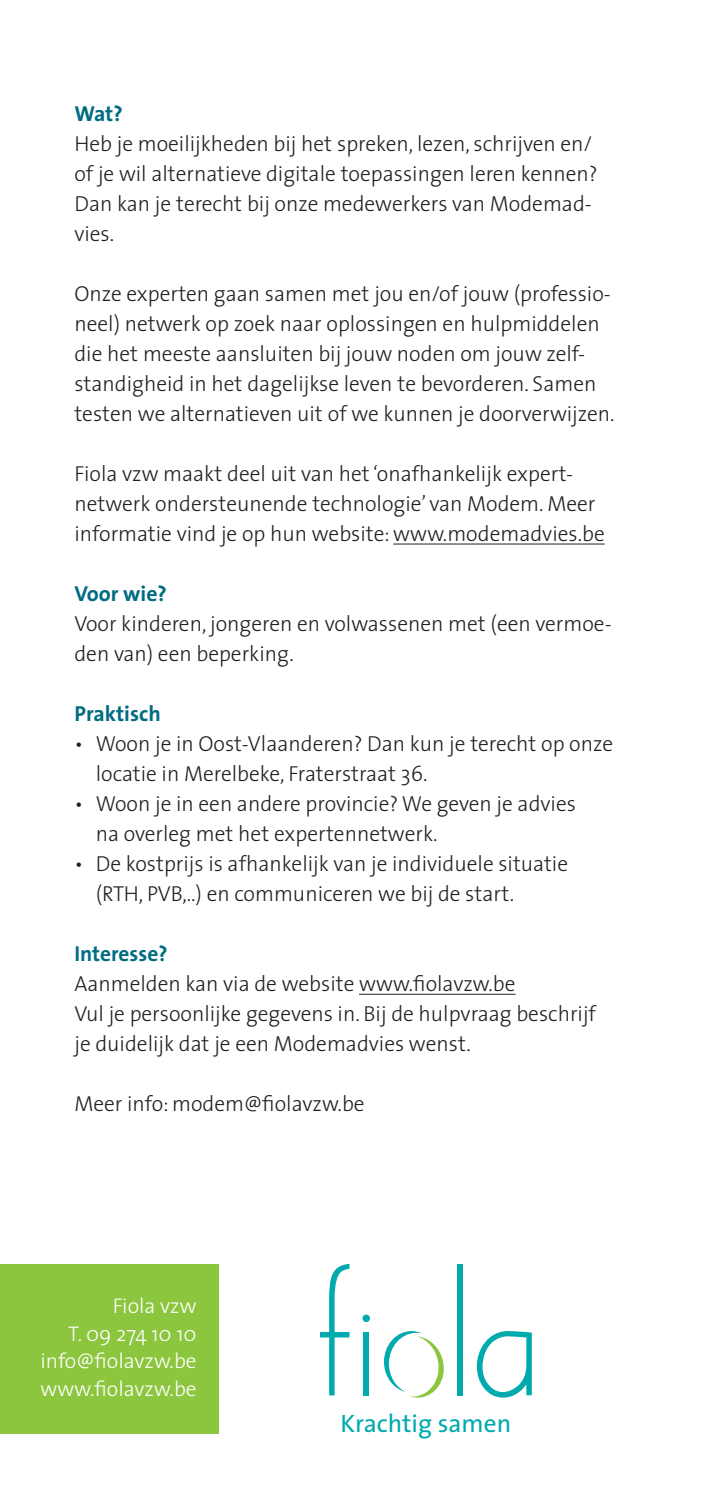
<style>
.page{position:relative;width:702px;height:1489px;background:#fff}
.page>*{position:absolute;margin:0;border:0;box-sizing:border-box;transform-origin:0 0}
.t1{font:25.25px "The Sans";color:#00aaad}
.t2{font:300 21.75px/30px "The Sans";color:#231f20}
.t3{font:700 21.75px "The Sans";color:#006c82}
.Body-01{font:300 21.25px/27.5px "The Sans";color:#fff;text-align:justify}
</style>
<div class="page">
<div style="left:0;top:1263px;width:218px;height:170px;background:#8bc63e"></div>
<svg style="left:320px;top:1264px;width:29px;height:131px"></svg>
<div style="left:363px;top:1331px;width:6px;height:64px;background:#00aaad"></div>
<div style="left:457px;top:1263px;width:6px;height:132px;background:#00aaad"></div>
<svg style="left:477px;top:1331px;width:54px;height:66px"></svg>
<svg style="left:384px;top:1331px;width:60px;height:66px"></svg>
<div style="left:362px;top:1314px;width:8px;height:7px;background:#00aaad;border-radius:50%"></div>
<hr style="left:393px;top:543px;width:211px;height:1px;background:#231f20">
<hr style="left:359px;top:993px;width:156px;height:1px;background:#231f20">
<p class="t3" style="left:74px;top:95px;width:50px">Wat?</p>
<p class="t2" style="left:74px;top:127px;width:525px">Heb je moeilijkheden bij het spreken, lezen, schrijven en/ of je wil alternatieve digitale toepassingen leren kennen?<br>Dan kan je terecht bij onze medewerkers van Modemad&shy;vies.</p>
<p class="t2" style="left:74px;top:277px;width:541px">Onze experten gaan samen met jou en/of jouw (professio&shy;neel) netwerk op zoek naar oplossingen en hulpmiddelen die het meeste aansluiten bij jouw noden om jouw zelf&shy;standigheid in het dagelijkse leven te bevorderen. Samen testen we alternatieven uit of we kunnen je doorverwijzen.</p>
<p class="t2" style="left:74px;top:457px;width:531px">Fiola vzw maakt deel uit van het ‘onafhankelijk expert&shy;netwerk ondersteunende technologie’ van Modem. Meer informatie vind je op hun website: www.modemadvies.be</p>
<p class="t3" style="left:74px;top:575px;width:94px">Voor wie?</p>
<p class="t2" style="left:74px;top:607px;width:538px">Voor kinderen, jongeren en volwassenen met (een vermoe&shy;den van) een beperking.</p>
<p class="t3" style="left:74px;top:695px;width:88px">Praktisch</p>
<p class="t2" style="left:96px;top:727px;width:519px;text-indent:-21px">• Woon je in Oost-Vlaanderen? Dan kun je terecht op onze locatie in Merelbeke, Fraterstraat 36.</p>
<p class="t2" style="left:96px;top:787px;width:481px;text-indent:-21px">• Woon je in een andere provincie? We geven je advies na overleg met het expertennetwerk.</p>
<p class="t2" style="left:96px;top:847px;width:474px;text-indent:-21px">• De kostprijs is afhankelijk van je individuele situatie (RTH, PVB,..) en communiceren we bij de start.</p>
<p class="t3" style="left:74px;top:935px;width:95px">Interesse?</p>
<p class="t2" style="left:74px;top:967px;width:442px">Aanmelden kan via de website www.fiolavzw.be</p>
<p class="t2" style="left:74px;top:997px;width:523px">Vul je persoonlijke gegevens in. Bij de hulpvraag beschrijf je duidelijk dat je een Modemadvies wenst.</p>
<p class="t2" style="left:74px;top:1087px;width:292px">Meer info: modem@fiolavzw.be</p>
<p class="Body-01" style="left:113px;top:1291px;width:85px">Fiola vzw</p>
<p class="Body-01" style="left:40px;top:1318px;width:158px;text-indent:28px">T. 09 274 10 10 info@fiolavzw.be www.fiolavzw.be</p>
<p class="t1" style="left:340px;top:1401px;width:172px">Krachtig samen</p>
</div>
